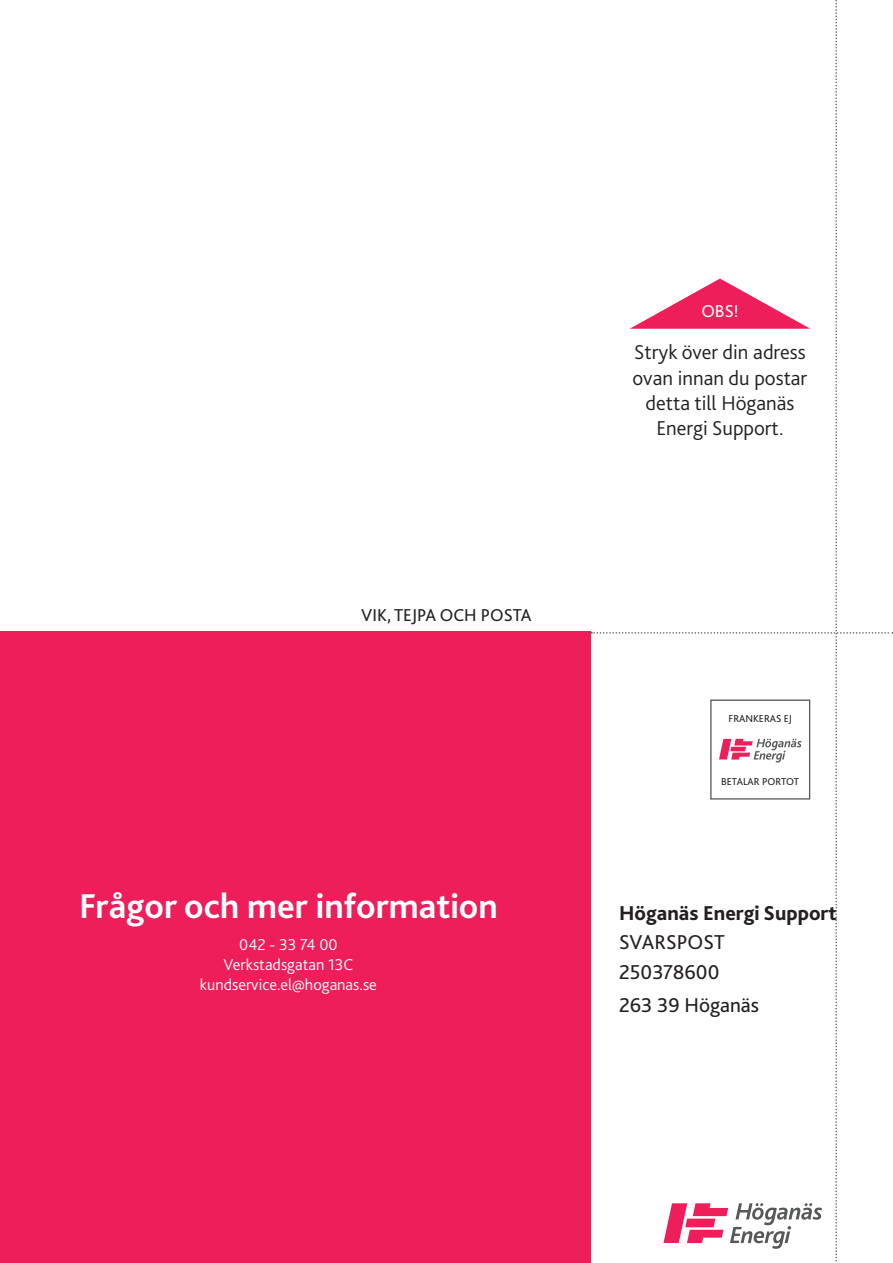
<style>
.page{position:relative;width:893px;height:1263px;background:#fff}
.page>*{position:absolute;margin:0;border:0;box-sizing:border-box;transform-origin:0 0}
.Rubrik_nivå_1{font:700 36px "Bliss 2";color:#fff}
.Ingress{font:300 21px/25.2px "Bliss 2";color:#231f20;text-align:center}
.Rubrik_nivå_3{font:21px "Bliss 2";color:#231f20}
.Rubrik_nivå_3-2{font:800 21px "Bliss 2";color:#231f20}
.Rubik_nivå_4{font:18px "Bliss 2";color:#231f20}
.Rubik_nivå_4-2{font:18px "Bliss 2";color:#fff}
.Brödtext{font:300 16.5px/19.8px "Bliss 2";color:#fff;text-align:center}
.Rubik_nivå_4-3{font:10.5px "Bliss 2";color:#231f20}
</style>
<div class="page">
<div style="left:0;top:631px;width:590px;height:632px;background:#ee1e5b"></div>
<svg style="left:591px;top:0;width:302px;height:1262px"></svg>
<p class="Rubik_nivå_4" style="left:361px;top:603px;width:172px">VIK, TEJPA OCH POSTA</p>
<p class="Rubrik_nivå_1" style="left:79px;top:884px;width:420px">Frågor och mer information</p>
<p class="Brödtext" style="left:200px;top:935px;width:179px">042 - 33 74 00<br>Verkstadsgatan 13C kundservice.el@hoganas.se</p>
<p class="Rubik_nivå_4-2" style="left:701px;top:300px;width:39px">OBS!</p>
<p class="Ingress" style="left:633px;top:340px;width:176px">Stryk över din adress ovan innan du postar detta till Höganäs<br>Energi Support.</p>
<p class="Rubik_nivå_4-3" style="left:728px;top:712px;width:65px">FRANKERAS EJ</p>
<p class="Rubik_nivå_4-3" style="left:721px;top:775px;width:80px">BETALAR PORTOT</p>
<p class="Rubrik_nivå_3-2" style="left:619px;top:899px;width:219px">Höganäs Energi Support</p>
<p class="Rubrik_nivå_3" style="left:619px;top:929px;width:107px">SVARSPOST</p>
<p class="Rubrik_nivå_3" style="left:619px;top:958px;width:102px">250378600</p>
<p class="Rubrik_nivå_3" style="left:619px;top:991px;width:142px">263 39 Höganäs</p>
</div>
